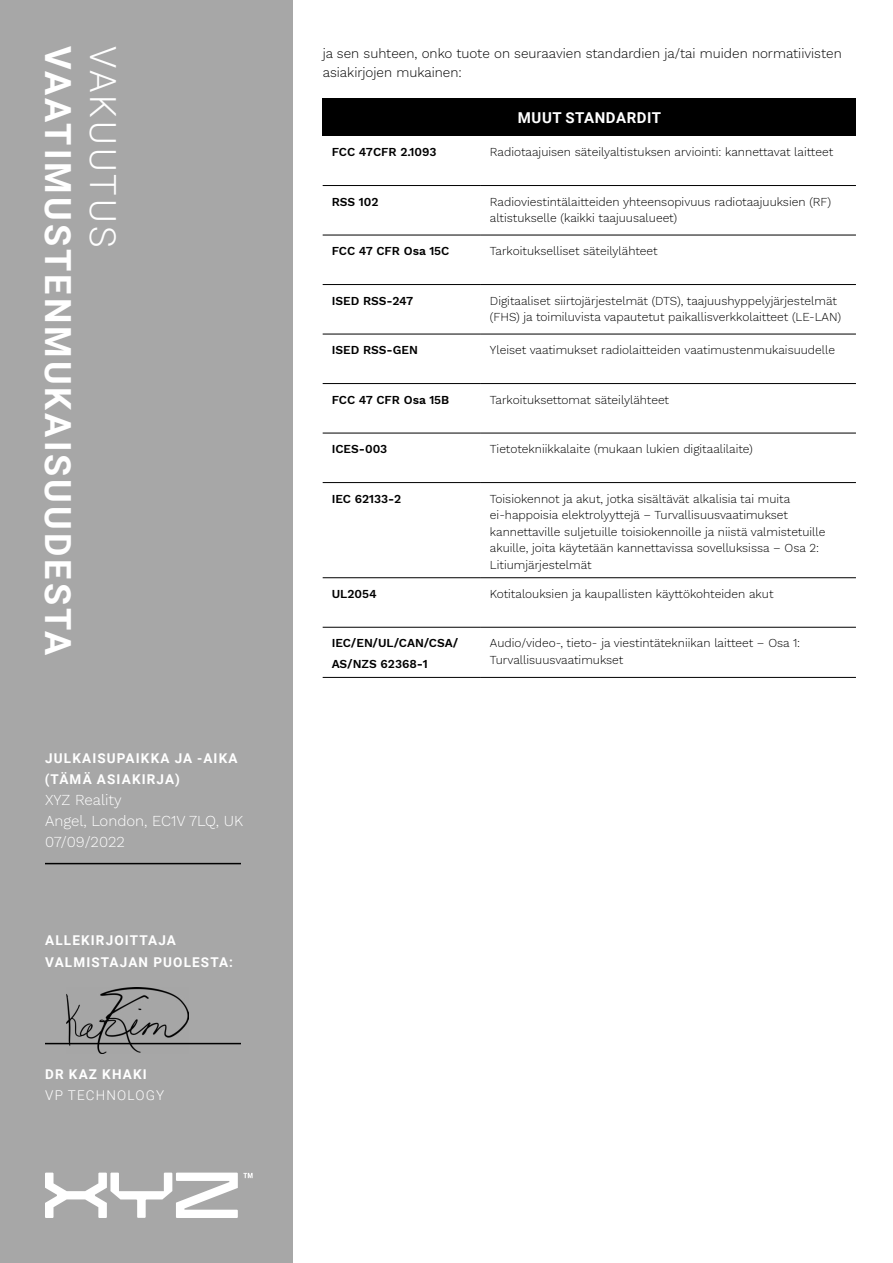
<style>
.page{position:relative;width:893px;height:1263px;background:#fff}
.page>*{position:absolute;margin:0;border:0;box-sizing:border-box;transform-origin:0 0}
.t1{font:700 36px "Roboto";letter-spacing:.085em;color:#fff}
.t2{font:300 36px "Roboto";letter-spacing:.085em;color:#fff}
.t3{font:300 15px/21px "Work Sans";color:#fff}
.t4{font:700 15px "Roboto";letter-spacing:.035em;color:#fff}
.t5{font:300 13.5px/19.5px "Work Sans";color:#000}
.t6{font:700 13.5px/21px "Roboto";letter-spacing:.085em;color:#fff}
.t7{font:300 13.5px "Roboto";letter-spacing:.085em;color:#fff}
.t8{font:300 12px/16.5px "Work Sans";color:#000}
.t9{font:600 12px/21px "Work Sans";color:#000}
</style>
<div class="page">
<div style="left:0;top:0;width:293px;height:1263px;background:#a7a7a7"></div>
<svg style="left:45px;top:1172px;width:208px;height:46px"></svg>
<hr style="left:45px;top:863px;width:196px;height:1px;background:#000">
<hr style="left:45px;top:1043px;width:196px;height:1px;background:#000">
<img style="left:67px;top:987px;width:122px;height:67px">
<div style="left:323px;top:99px;width:533px;height:37px;background:#000"></div>
<hr style="left:323px;top:185px;width:158px;height:1px;background:#000">
<hr style="left:481px;top:185px;width:375px;height:1px;background:#000">
<hr style="left:323px;top:235px;width:158px;height:1px;background:#000">
<hr style="left:481px;top:235px;width:375px;height:1px;background:#000">
<hr style="left:323px;top:284px;width:158px;height:1px;background:#000">
<hr style="left:481px;top:284px;width:375px;height:1px;background:#000">
<hr style="left:323px;top:334px;width:158px;height:1px;background:#000">
<hr style="left:481px;top:334px;width:375px;height:1px;background:#000">
<hr style="left:323px;top:383px;width:158px;height:1px;background:#000">
<hr style="left:481px;top:383px;width:375px;height:1px;background:#000">
<hr style="left:323px;top:433px;width:158px;height:1px;background:#000">
<hr style="left:481px;top:433px;width:375px;height:1px;background:#000">
<hr style="left:323px;top:482px;width:158px;height:1px;background:#000">
<hr style="left:481px;top:482px;width:375px;height:1px;background:#000">
<hr style="left:323px;top:577px;width:158px;height:1px;background:#000">
<hr style="left:481px;top:577px;width:375px;height:1px;background:#000">
<hr style="left:323px;top:627px;width:158px;height:1px;background:#000">
<hr style="left:481px;top:627px;width:375px;height:1px;background:#000">
<hr style="left:323px;top:677px;width:158px;height:1px;background:#000">
<hr style="left:481px;top:677px;width:375px;height:1px;background:#000">
<h1 class="t1" style="left:83px;top:46px;width:611px;rotate:90deg">VAATIMUSTENMUKAISUUDESTA</h1>
<h1 class="t2" style="left:128px;top:46px;width:203px;rotate:90deg">VAKUUTUS</h1>
<p class="t6" style="left:45px;top:747px;width:194px">JULKAISUPAIKKA JA -AIKA (TÄMÄ ASIAKIRJA)</p>
<p class="t3" style="left:45px;top:789px;width:200px">XYZ Reality<br>Angel, London, EC1V 7LQ, UK<br>07/09/2022</p>
<p class="t6" style="left:45px;top:928px;width:189px;line-height:22.5px">ALLEKIRJOITTAJA<br>VALMISTAJAN PUOLESTA:</p>
<p class="t6" style="left:45px;top:1063px;width:103px">DR KAZ KHAKI</p>
<p class="t7" style="left:45px;top:1086px;width:120px">VP TECHNOLOGY</p>
<p class="t5" style="left:323px;top:43px;width:521px">ja sen suhteen, onko tuote on seuraavien standardien ja/tai muiden normatiivisten asiakirjojen mukainen:</p>
<p class="t4" style="left:518px;top:107px;width:145px">MUUT STANDARDIT</p>
<p class="t9" style="left:332px;top:141px;width:106px">FCC 47CFR 2.1093</p>
<p class="t8" style="left:490px;top:143px;width:345px">Radiotaajuisen säteilyaltistuksen arviointi: kannettavat laitteet</p>
<p class="t9" style="left:332px;top:191px;width:48px">RSS 102</p>
<p class="t8" style="left:490px;top:193px;width:343px">Radioviestintälaitteiden yhteensopivuus radiotaajuuksien (RF) altistukselle (kaikki taajuusalueet)</p>
<p class="t9" style="left:332px;top:240px;width:119px">FCC 47 CFR Osa 15C</p>
<p class="t8" style="left:490px;top:242px;width:169px">Tarkoitukselliset säteilylähteet</p>
<p class="t9" style="left:332px;top:290px;width:83px">ISED RSS-247</p>
<p class="t8" style="left:490px;top:292px;width:353px">Digitaaliset siirtojärjestelmät (DTS), taajuushyppelyjärjestelmät (FHS) ja toimiluvista vapautetut paikallisverkkolaitteet (LE-LAN)</p>
<p class="t9" style="left:332px;top:339px;width:88px">ISED RSS-GEN</p>
<p class="t8" style="left:490px;top:341px;width:347px">Yleiset vaatimukset radiolaitteiden vaatimustenmukaisuudelle</p>
<p class="t9" style="left:332px;top:389px;width:119px">FCC 47 CFR Osa 15B</p>
<p class="t8" style="left:490px;top:391px;width:181px">Tarkoituksettomat säteilylähteet</p>
<p class="t9" style="left:332px;top:438px;width:57px">ICES-003</p>
<p class="t8" style="left:490px;top:440px;width:264px">Tietotekniikkalaite (mukaan lukien digitaalilaite)</p>
<p class="t9" style="left:332px;top:488px;width:71px">IEC 62133-2</p>
<p class="t8" style="left:490px;top:490px;width:337px">Toisiokennot ja akut, jotka sisältävät alkalisia tai muita ei-happoisia elektrolyyttejä – Turvallisuusvaatimukset kannettaville suljetuille toisiokennoille ja niistä valmistetuille akuille, joita käytetään kannettavissa sovelluksissa – Osa 2:<br>Litiumjärjestelmät</p>
<p class="t9" style="left:332px;top:583px;width:46px">UL2054</p>
<p class="t8" style="left:490px;top:585px;width:285px">Kotitalouksien ja kaupallisten käyttökohteiden akut</p>
<p class="t9" style="left:332px;top:632px;width:128px">IEC/EN/UL/CAN/CSA/<br>AS/NZS 62368-1</p>
<p class="t8" style="left:490px;top:634px;width:312px">Audio/video-, tieto- ja viestintätekniikan laitteet – Osa 1:<br>Turvallisuusvaatimukset</p>
</div>
